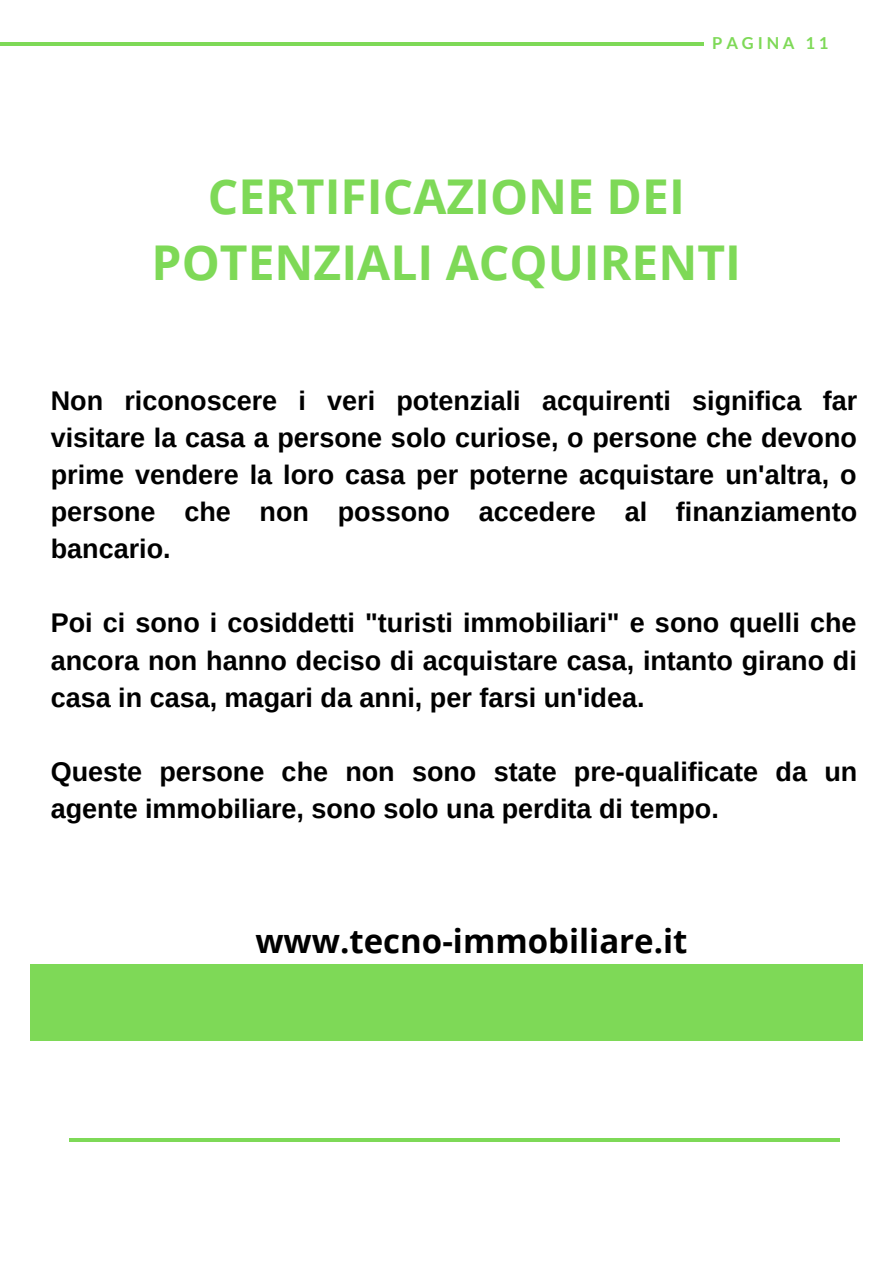
<style>
.page{position:relative;width:893px;height:1264px;background:#fff}
.page>*{position:absolute;margin:0;border:0;box-sizing:border-box;transform-origin:0 0}
.t1{font:700 48px/66.3px "Open Sans";color:#7ed957;text-align:center}
.t2{font:700 33px "Open Sans";color:#000}
.t3{font:700 27px/37px "Arimo";color:#000;text-align:justify}
.t4{font:700 16.5px "Lato";letter-spacing:.23em;color:#7ed957}
</style>
<div class="page">
<hr style="left:0;top:42px;width:703px;height:3px;background:#7ed957">
<hr style="left:69px;top:1138px;width:770px;height:3px;background:#7ed957">
<div style="left:30px;top:964px;width:832px;height:76px;background:#7ed957"></div>
<p class="t4" style="left:712px;top:33px;width:118px">PAGINA 11</p>
<h1 class="t1" style="left:152px;top:162px;width:591px">CERTIFICAZIONE DEI<br>POTENZIALI ACQUIRENTI</h1>
<p class="t3" style="left:51px;top:382px;width:808px">Non riconoscere i veri potenziali acquirenti significa far visitare la casa a persone solo curiose, o persone che devono prime vendere la loro casa per poterne acquistare un'altra, o persone che non possono accedere al finanziamento bancario.</p>
<p class="t3" style="left:51px;top:604px;width:807px">Poi ci sono i cosiddetti "turisti immobiliari" e sono quelli che ancora non hanno deciso di acquistare casa, intanto girano di casa in casa, magari da anni, per farsi un'idea.</p>
<p class="t3" style="left:51px;top:753px;width:808px">Queste persone che non sono state pre-qualificate da un agente immobiliare, sono solo una perdita di tempo.</p>
<p class="t2" style="left:255px;top:918px;width:433px">www.tecno-immobiliare.it</p>
</div>
